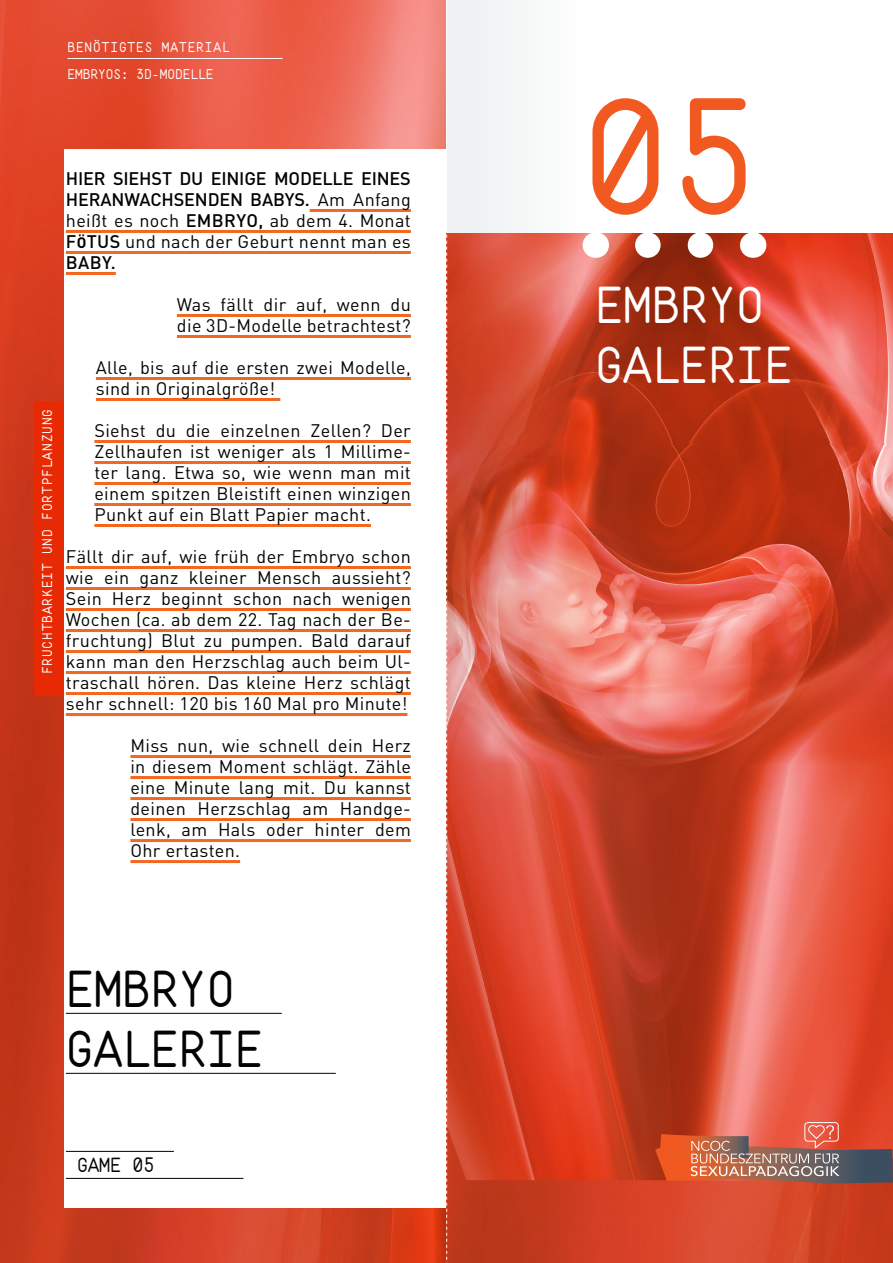
<style>
.page{position:relative;width:893px;height:1263px;background:#fff}
.page>*{position:absolute;margin:0;border:0;box-sizing:border-box;transform-origin:0 0}
.t1{font:49.5px "AHAMONO Monospaced";letter-spacing:.005em;color:#040302}
.t2{font:49.5px "AHAMONO Monospaced";letter-spacing:.005em;color:#fff}
.t3{font:19.5px "AHAMONO Monospaced";letter-spacing:.005em;color:#040302}
.t4{font:18px/21px "DIN";letter-spacing:.02em;color:#040302;text-align:justify}
.t5{font:500 18px/21px "DIN";letter-spacing:-.01em;color:#040302;text-align:justify}
.t6{font:13.5px "AHAMONO Monospaced";letter-spacing:.07em;color:#fff}
.t7{font:13.5px "AHAMONO Monospaced";letter-spacing:.005em;color:#fff}
.s1{font-weight:400}
.s2{font-weight:700;font-size:15px}
</style>
<div class="page">
<img style="left:0;top:0;width:446px;height:1263px">
<div style="left:35px;top:401px;width:382px;height:295px;background:#e72a04"></div>
<div style="left:64px;top:149px;width:382px;height:1058px;background:#fff"></div>
<hr style="left:310px;top:209px;width:101px;height:3px;background:#f36821">
<hr style="left:66px;top:230px;width:345px;height:3px;background:#f36821">
<hr style="left:66px;top:251px;width:345px;height:3px;background:#f36821">
<hr style="left:66px;top:272px;width:50px;height:3px;background:#f36821">
<hr style="left:177px;top:314px;width:234px;height:3px;background:#f36821">
<hr style="left:177px;top:335px;width:234px;height:3px;background:#f36821">
<hr style="left:96px;top:377px;width:315px;height:3px;background:#f36821">
<hr style="left:96px;top:398px;width:184px;height:3px;background:#f36821">
<hr style="left:94px;top:440px;width:317px;height:3px;background:#f36821">
<hr style="left:94px;top:461px;width:317px;height:3px;background:#f36821">
<hr style="left:94px;top:482px;width:317px;height:3px;background:#f36821">
<hr style="left:94px;top:503px;width:317px;height:3px;background:#f36821">
<hr style="left:94px;top:524px;width:277px;height:3px;background:#f36821">
<hr style="left:66px;top:566px;width:345px;height:3px;background:#f36821">
<hr style="left:66px;top:587px;width:345px;height:3px;background:#f36821">
<hr style="left:66px;top:608px;width:345px;height:3px;background:#f36821">
<hr style="left:66px;top:629px;width:345px;height:3px;background:#f36821">
<hr style="left:66px;top:650px;width:345px;height:3px;background:#f36821">
<hr style="left:66px;top:671px;width:345px;height:3px;background:#f36821">
<hr style="left:66px;top:692px;width:345px;height:3px;background:#f36821">
<hr style="left:66px;top:713px;width:341px;height:3px;background:#f36821">
<hr style="left:130px;top:755px;width:281px;height:3px;background:#f36821">
<hr style="left:130px;top:776px;width:281px;height:3px;background:#f36821">
<hr style="left:130px;top:797px;width:281px;height:3px;background:#f36821">
<hr style="left:130px;top:818px;width:281px;height:3px;background:#f36821">
<hr style="left:130px;top:839px;width:281px;height:3px;background:#f36821">
<hr style="left:130px;top:860px;width:110px;height:3px;background:#f36821">
<hr style="left:66px;top:1013px;width:216px;height:1px;background:#040302">
<hr style="left:66px;top:1073px;width:270px;height:1px;background:#040302">
<hr style="left:67px;top:58px;width:216px;height:1px;background:#fff">
<img style="left:447px;top:234px;width:446px;height:1029px">
<svg style="left:636px;top:1121px;width:257px;height:88px;background:#c05942"></svg>
<svg style="left:636px;top:98px;width:110px;height:117px"></svg>
<svg style="left:648px;top:233px;width:78px;height:25px"></svg>
<svg style="left:753px;top:234px;width:1px;height:24px"></svg>
<hr style="left:66px;top:1151px;width:108px;height:1px;background:#040302">
<hr style="left:66px;top:1178px;width:177px;height:1px;background:#040302">
<svg style="left:446px;top:233px;width:1px;height:1030px"></svg>
<svg style="left:448px;top:0;width:188px;height:1263px;background:#da6c59"></svg>
<p class="t6" style="left:67px;top:39px;width:164px">BENÖTIGTES MATERIAL</p>
<p class="t7" style="left:67px;top:66px;width:147px">EMBRYOS: 3D-MODELLE</p>
<p class="t6" style="left:39px;top:674px;width:267px;rotate:-90deg">FRUCHTBARKEIT UND FORTPFLANZUNG</p>
<p class="t5" style="left:66px;top:167px;width:346px">HIER SIEHST DU EINIGE MODELLE EINES HERANWACHSENDEN BABYS. <span class="s1">Am Anfang heißt es noch</span> EMBRYO, <span class="s1">ab dem 4. Monat </span>F<span class="s2">Ö</span>TUS <span class="s1">und nach der Geburt nennt man es </span>BABY.</p>
<p class="t4" style="left:177px;top:294px;width:235px">Was fällt dir auf, wenn du die 3D-Modelle betrachtest?</p>
<p class="t4" style="left:96px;top:357px;width:316px">Alle, bis auf die ersten zwei Modelle, sind in Originalgröße!</p>
<p class="t4" style="left:94px;top:420px;width:318px">Siehst du die einzelnen Zellen? Der Zellhaufen ist weniger als 1 Millime&shy;ter lang. Etwa so, wie wenn man mit einem spitzen Bleistift einen winzigen Punkt auf ein Blatt Papier macht.</p>
<p class="t4" style="left:66px;top:546px;width:346px">Fällt dir auf, wie früh der Embryo schon wie ein ganz kleiner Mensch aussieht?<br>Sein Herz beginnt schon nach wenigen Wochen (ca. ab dem 22. Tag nach der Be&shy;fruchtung) Blut zu pumpen. Bald darauf kann man den Herzschlag auch beim Ul&shy;traschall hören. Das kleine Herz schlägt sehr schnell: 120 bis 160 Mal pro Minute!</p>
<p class="t4" style="left:130px;top:735px;width:282px">Miss nun, wie schnell dein Herz in diesem Moment schlägt. Zähle eine Minute lang mit. Du kannst deinen Herzschlag am Handge&shy;lenk, am Hals oder hinter dem Ohr ertasten.</p>
<p class="t1" style="left:66px;top:958px;width:170px">EMBRYO</p>
<p class="t1" style="left:66px;top:1018px;width:199px">GALERIE</p>
<p class="t3" style="left:77px;top:1153px;width:79px">GAME 05</p>
<p class="t2" style="left:595px;top:274px;width:170px">EMBRYO</p>
<p class="t2" style="left:595px;top:334px;width:199px">GALERIE</p>
</div>
